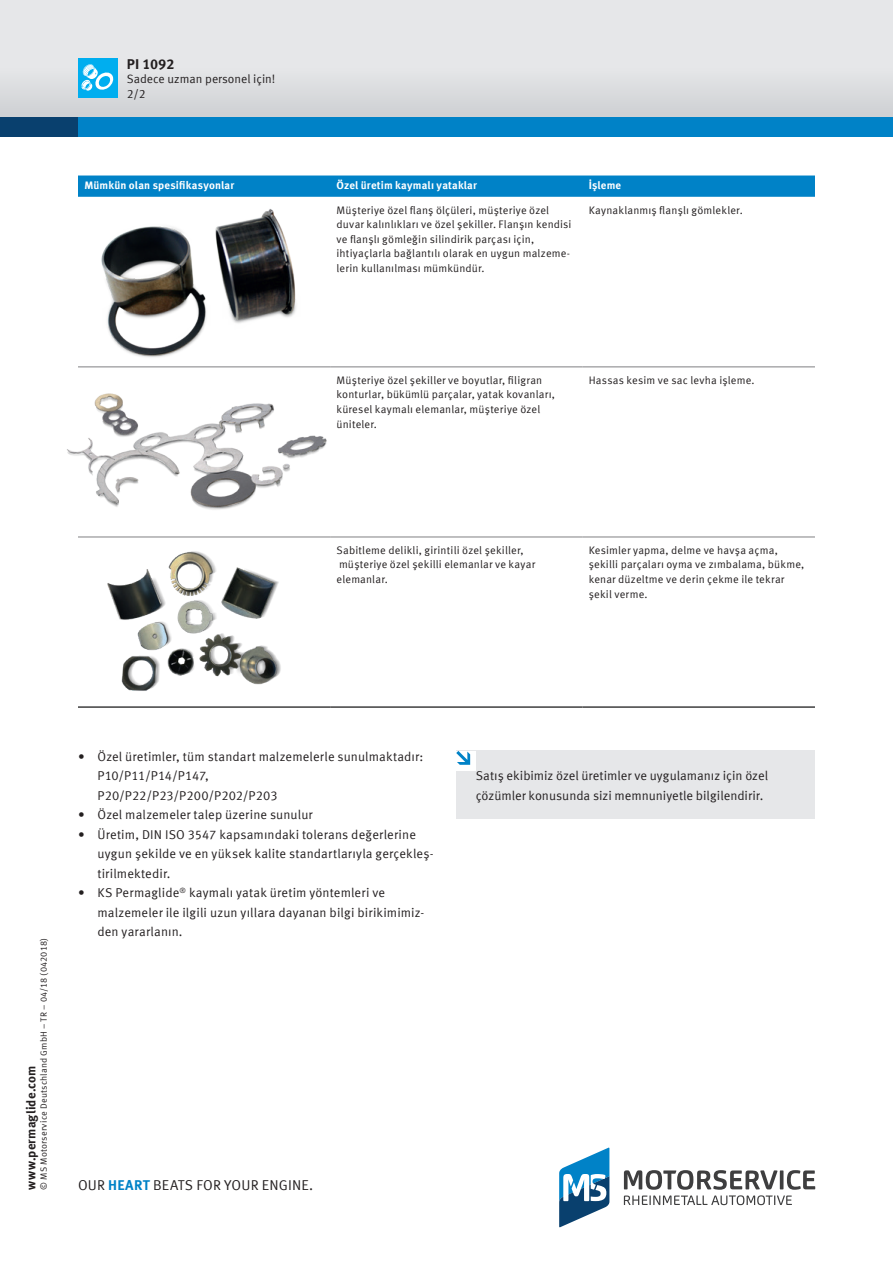
<style>
.page{position:relative;width:893px;height:1263px;background:#fff}
.page>*{position:absolute;margin:0;border:0;box-sizing:border-box;transform-origin:0 0}
.t1{font:14.25px "Meta Offc Pro Norm";letter-spacing:.01em;color:#231f20}
.t2{font:700 14.25px "Meta Offc Pro";letter-spacing:.005em;color:#231f20}
.t3{font:12.75px/19.5px "Meta Offc Pro Norm";letter-spacing:.005em;color:#231f20}
.t4{font:700 12.75px "Meta Offc Pro";letter-spacing:.01em;color:#231f20}
.t5{font:12px "Meta Offc Pro Norm";color:#231f20}
.t6{font:10.8px/14.7px "Meta Offc Pro Norm";letter-spacing:.015em;color:#231f20}
.t7{font:700 10.8px "Meta Offc Pro";letter-spacing:.015em;color:#fff}
.t8{font:9px "Meta Offc Pro Norm";letter-spacing:.025em;color:#231f20}
.s1{font-family:"Meta Offc Pro";font-weight:700;color:#0082c7}
</style>
<div class="page">
<div style="left:0;top:0;width:893px;height:127px;background:#e6e7e9"></div>
<div style="left:0;top:68px;width:893px;height:49px;background:#dadbde"></div>
<div style="left:0;top:117px;width:893px;height:19px;background:#09406e"></div>
<div style="left:78px;top:117px;width:815px;height:19px;background:#0082c7"></div>
<div style="left:78px;top:59px;width:39px;height:39px;background:#00aeef"></div>
<svg style="left:81px;top:64px;width:33px;height:27px"></svg>
<svg style="left:559px;top:1147px;width:50px;height:80px"></svg>
<svg style="left:624px;top:1170px;width:191px;height:35px"></svg>
<img style="left:67px;top:393px;width:260px;height:117px">
<img style="left:107px;top:551px;width:174px;height:140px">
<img style="left:101px;top:209px;width:195px;height:148px">
<div style="left:456px;top:751px;width:359px;height:68px;background:#e6e7e9"></div>
<div style="left:456px;top:751px;width:20px;height:19px;background:#fff"></div>
<svg style="left:456px;top:751px;width:14px;height:14px"></svg>
<div style="left:78px;top:176px;width:737px;height:21px;background:#0082c7"></div>
<hr style="left:78px;top:366px;width:252px;height:1px;background:#808083">
<hr style="left:330px;top:366px;width:252px;height:1px;background:#808083">
<hr style="left:78px;top:537px;width:252px;height:1px;background:#808083">
<hr style="left:330px;top:537px;width:252px;height:1px;background:#808083">
<hr style="left:78px;top:706px;width:252px;height:2px;background:#3e3e3f">
<hr style="left:330px;top:706px;width:252px;height:2px;background:#3e3e3f">
<hr style="left:582px;top:366px;width:233px;height:1px;background:#808083">
<hr style="left:582px;top:537px;width:233px;height:1px;background:#808083">
<hr style="left:582px;top:706px;width:233px;height:2px;background:#3e3e3f">
<h1 class="t2" style="left:127px;top:53px;width:49px">PI 1092</h1>
<p class="t5" style="left:127px;top:84px;width:20px">2/2</p>
<p class="t5" style="left:127px;top:70px;width:150px">Sadece uzman personel için!</p>
<p class="t7" style="left:84px;top:177px;width:151px">Mümkün olan spesifikasyonlar</p>
<p class="t7" style="left:337px;top:177px;width:142px">Özel üretim kaymalı yataklar</p>
<p class="t7" style="left:589px;top:177px;width:34px">İşleme</p>
<p class="t6" style="left:337px;top:202px;width:236px">Müşteriye özel flanş ölçüleri, müşteriye özel duvar kalınlıkları ve özel şekiller. Flanşın kendisi ve flanşlı gömleğin silindirik parçası için, ihtiyaçlarla bağlantılı olarak en uygun malzeme&shy;lerin kullanılması mümkündür.</p>
<p class="t6" style="left:589px;top:202px;width:156px">Kaynaklanmış flanşlı gömlekler.</p>
<p class="t6" style="left:337px;top:372px;width:220px">Müşteriye özel şekiller ve boyutlar, filigran konturlar, bükümlü parçalar, yatak kovanları, küresel kaymalı elemanlar, müşteriye özel üniteler.</p>
<p class="t6" style="left:589px;top:372px;width:168px">Hassas kesim ve sac levha işleme.</p>
<p class="t6" style="left:337px;top:542px;width:200px">Sabitleme delikli, girintili özel şekiller, müşteriye özel şekilli elemanlar ve kayar elemanlar.</p>
<p class="t6" style="left:589px;top:542px;width:217px">Kesimler yapma, delme ve havşa açma, şekilli parçaları oyma ve zımbalama, bükme, kenar düzeltme ve derin çekme ile tekrar şekil verme.</p>
<p class="t8" style="left:37px;top:1189px;width:253px;rotate:-90deg">© MS Motorservice Deutschland GmbH – TR – 04/18 (042018)</p>
<p class="t4" style="left:21px;top:1189px;width:125px;rotate:-90deg">www.permaglide.com</p>
<p class="t3" style="left:97px;top:746px;width:327px;text-indent:-19px">• Özel üretimler, tüm standart malzemelerle sunulmaktadır:<br>P10/P11/P14/P147,<br>P20/P22/P23/P200/P202/P203</p>
<p class="t3" style="left:78px;top:804px;width:236px">• Özel malzemeler talep üzerine sunulur</p>
<p class="t3" style="left:97px;top:823px;width:338px;text-indent:-19px">• Üretim, DIN ISO 3547 kapsamındaki tolerans değerlerine uygun şekilde ve en yüksek kalite standartlarıyla gerçekleş&shy;tirilmektedir.</p>
<p class="t3" style="left:97px;top:882px;width:328px;text-indent:-19px">• KS Permaglide<sup>®</sup> kaymalı yatak üretim yöntemleri ve malzemeler ile ilgili uzun yıllara dayanan bilgi birikimimiz&shy;den yararlanın.</p>
<h1 class="t1" style="left:78px;top:1174px;width:237px">OUR <span class="s1">HEART</span> BEATS FOR YOUR ENGINE.</h1>
<p class="t3" style="left:476px;top:765px;width:294px">Satış ekibimiz özel üretimler ve uygulamanız için özel çözümler konusunda sizi memnuniyetle bilgilendirir.</p>
</div>
